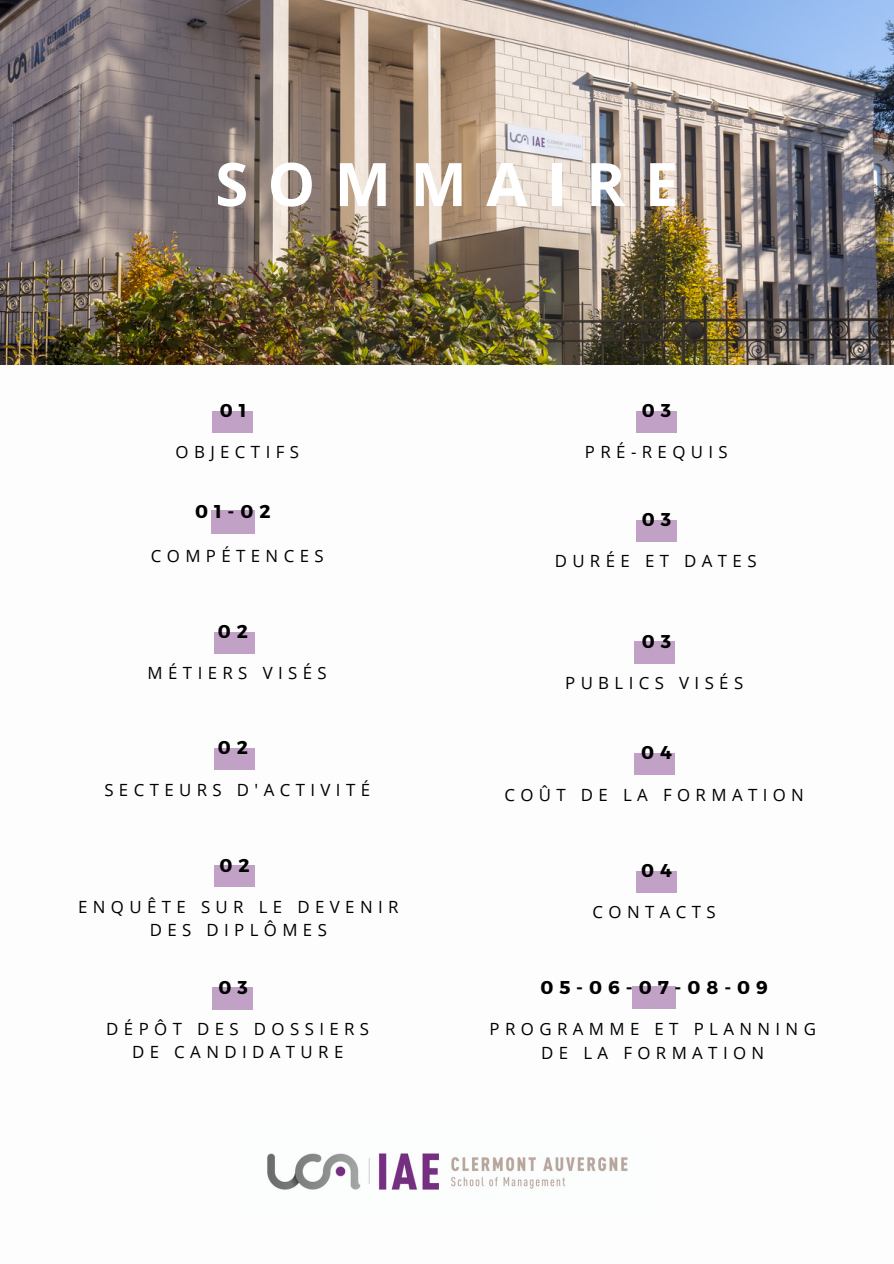
<style>
.page{position:relative;width:894px;height:1264px;background:#fff}
.page>*{position:absolute;margin:0;border:0;box-sizing:border-box;transform-origin:0 0}
.t1{font:700 60px "Open Sans";letter-spacing:.32em;color:#fff}
.t2{font:700 18.6px "Montserrat";letter-spacing:.32em;color:#000}
.t3{font:16.8px "Open Sans";letter-spacing:.32em;color:#000}
</style>
<div class="page">
<div style="left:212px;top:411px;width:41px;height:21px;background:#c2a1c7"></div>
<div style="left:214px;top:632px;width:40px;height:21px;background:#c2a1c7"></div>
<div style="left:214px;top:748px;width:40px;height:22px;background:#c2a1c7"></div>
<div style="left:214px;top:865px;width:40px;height:21px;background:#c2a1c7"></div>
<div style="left:212px;top:987px;width:41px;height:22px;background:#c2a1c7"></div>
<div style="left:636px;top:411px;width:40px;height:21px;background:#c2a1c7"></div>
<div style="left:636px;top:520px;width:40px;height:21px;background:#c2a1c7"></div>
<img style="left:267px;top:1153px;width:361px;height:37px">
<div style="left:634px;top:641px;width:40px;height:22px;background:#c2a1c7"></div>
<div style="left:634px;top:753px;width:40px;height:22px;background:#c2a1c7"></div>
<div style="left:635px;top:871px;width:41px;height:21px;background:#c2a1c7"></div>
<div style="left:211px;top:510px;width:44px;height:23px;background:#c2a1c7"></div>
<img style="left:0;top:0;width:893px;height:364px">
<div style="left:632px;top:986px;width:44px;height:22px;background:#c2a1c7"></div>
<p class="t1" style="left:215px;top:142px;width:464px">SOMMAIRE</p>
<p class="t2" style="left:220px;top:398px;width:28px">0 1</p>
<p class="t3" style="left:175px;top:440px;width:125px">OBJECTIFS</p>
<p class="t2" style="left:195px;top:499px;width:77px">01-02</p>
<p class="t3" style="left:151px;top:543px;width:174px">COMPÉTENCES</p>
<h2 class="t2" style="left:218px;top:619px;width:32px">0 2</h2>
<p class="t3" style="left:148px;top:661px;width:180px">MÉTIERS VISÉS</p>
<p class="t2" style="left:218px;top:735px;width:32px">0 2</p>
<p class="t3" style="left:104px;top:777px;width:267px">SECTEURS D'ACTIVITÉ</p>
<p class="t2" style="left:219px;top:853px;width:32px">0 2</p>
<p class="t3" style="left:78px;top:894px;width:322px">ENQUÊTE SUR LE DEVENIR</p>
<p class="t3" style="left:150px;top:918px;width:179px">DES DIPLÔMES</p>
<p class="t2" style="left:218px;top:975px;width:31px">0 3</p>
<h1 class="t3" style="left:106px;top:1017px;width:264px">DÉPÔT DES DOSSIERS</h1>
<p class="t3" style="left:132px;top:1040px;width:213px">DE CANDIDATURE</p>
<p class="t2" style="left:641px;top:398px;width:31px">0 3</p>
<p class="t3" style="left:584px;top:440px;width:144px">PRÉ-REQUIS</p>
<p class="t2" style="left:641px;top:507px;width:31px">0 3</p>
<p class="t3" style="left:554px;top:549px;width:203px">DURÉE ET DATES</p>
<p class="t2" style="left:641px;top:629px;width:31px">0 3</p>
<p class="t3" style="left:565px;top:671px;width:179px">PUBLICS VISÉS</p>
<p class="t2" style="left:641px;top:740px;width:32px">0 4</p>
<p class="t3" style="left:504px;top:782px;width:301px">COÛT DE LA FORMATION</p>
<p class="t2" style="left:641px;top:858px;width:32px">0 4</p>
<p class="t3" style="left:592px;top:900px;width:125px">CONTACTS</p>
<p class="t2" style="left:540px;top:974px;width:229px">05-06-07-08-09</p>
<p class="t3" style="left:489px;top:1017px;width:328px">PROGRAMME ET PLANNING</p>
<p class="t3" style="left:541px;top:1040px;width:224px">DE LA FORMATION</p>
</div>
